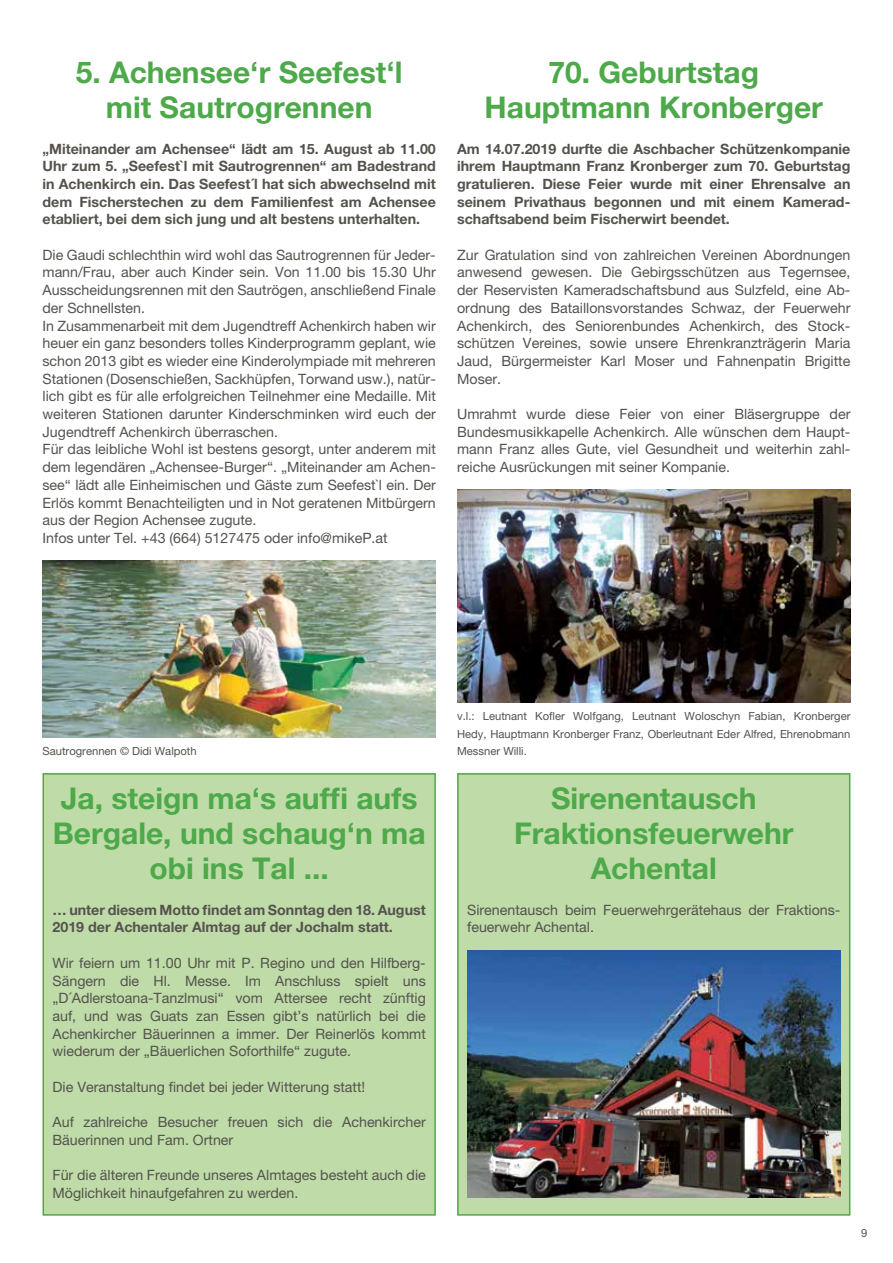
<style>
.page{position:relative;width:893px;height:1263px;background:#fff}
.page>*{position:absolute;margin:0;border:0;box-sizing:border-box;transform-origin:0 0}
.t1{font:700 30px/35.4px "Helvetica Neue LT Pro";color:#4da94a;text-align:center}
.t2{font:14.25px/17.7px "Helvetica Neue LT Pro";color:#55524e}
.t3{font:700 14.25px/17.7px "Helvetica Neue LT Pro";color:#55524e;text-align:justify}
.t4{font:11.25px/17.7px "Helvetica Neue LT Pro";color:#55524e;text-align:justify}
</style>
<div class="page">
<div style="left:43px;top:774px;width:392px;height:441px;background:#bedba8"></div>
<div style="left:43px;top:773px;width:393px;height:443px;border:2px solid #4da94a"></div>
<img style="left:43px;top:561px;width:393px;height:177px">
<img style="left:457px;top:490px;width:393px;height:212px">
<div style="left:458px;top:774px;width:392px;height:441px;background:#bedba8"></div>
<div style="left:457px;top:773px;width:393px;height:443px;border:2px solid #4da94a"></div>
<img style="left:467px;top:950px;width:373px;height:248px">
<h1 class="t1" style="left:76px;top:54px;width:328px">5. Achensee‘r Seefest‘l mit Sautrogrennen</h1>
<h1 class="t1" style="left:485px;top:54px;width:340px">70. Geburtstag<br>Hauptmann Kronberger</h1>
<p class="t3" style="left:43px;top:139px;width:395px">„Miteinander am Achensee“ lädt am 15. August ab 11.00<br>Uhr zum 5. „Seefest`l mit Sautrogrennen“ am Badestrand in Achenkirch ein. Das Seefest´l hat sich abwechselnd mit dem Fischerstechen zu dem Familienfest am Achensee etabliert, bei dem sich jung und alt bestens unterhalten.</p>
<p class="t2" style="left:43px;top:246px;width:395px">Die Gaudi schlechthin wird wohl das Sautrogrennen für Jeder&shy;mann/Frau, aber auch Kinder sein. Von 11.00 bis 15.30 Uhr Ausscheidungsrennen mit den Sautrögen, anschließend Finale der Schnellsten.<br>In Zusammenarbeit mit dem Jugendtreff Achenkirch haben wir heuer ein ganz besonders tolles Kinderprogramm geplant, wie schon 2013 gibt es wieder eine Kinderolympiade mit mehreren Stationen (Dosenschießen, Sackhüpfen, Torwand usw.), natür&shy;lich gibt es für alle erfolgreichen Teilnehmer eine Medaille. Mit weiteren Stationen darunter Kinderschminken wird euch der Jugendtreff Achenkirch überraschen.<br>Für das leibliche Wohl ist bestens gesorgt, unter anderem mit dem legendären „Achensee-Burger“. „Miteinander am Achen&shy;see“ lädt alle Einheimischen und Gäste zum Seefest`l ein. Der Erlös kommt Benachteiligten und in Not geratenen Mitbürgern aus der Region Achensee zugute.<br>Infos unter Tel. +43 (664) 5127475 oder info@mikeP.at</p>
<p class="t3" style="left:457px;top:139px;width:395px">Am 14.07.2019 durfte die Aschbacher Schützenkompanie ihrem Hauptmann Franz Kronberger zum 70. Geburtstag gratulieren. Diese Feier wurde mit einer Ehrensalve an seinem Privathaus begonnen und mit einem Kamerad&shy;schaftsabend beim Fischerwirt beendet.</p>
<p class="t2" style="left:457px;top:246px;width:395px;text-align:justify">Zur Gratulation sind von zahlreichen Vereinen Abordnungen anwesend gewesen. Die Gebirgsschützen aus Tegernsee, der Reservisten Kameradschaftsbund aus Sulzfeld, eine Ab&shy;ordnung des Bataillonsvorstandes Schwaz, der Feuerwehr Achenkirch, des Seniorenbundes Achenkirch, des Stock&shy;schützen Vereines, sowie unsere Ehrenkranzträgerin Maria Jaud, Bürgermeister Karl Moser und Fahnenpatin Brigitte Moser.</p>
<p class="t2" style="left:457px;top:405px;width:395px;text-align:justify">Umrahmt wurde diese Feier von einer Bläsergruppe der Bundesmusikkapelle Achenkirch. Alle wünschen dem Haupt&shy;mann Franz alles Gute, viel Gesundheit und weiterhin zahl&shy;reiche Ausrückungen mit seiner Kompanie.</p>
<p class="t4" style="left:43px;top:742px;width:156px">Sautrogrennen © Didi Walpoth</p>
<h1 class="t1" style="left:53px;top:779px;width:374px">Ja, steign ma‘s auffi aufs<br>Bergale, und schaug‘n ma obi ins Tal ...</h1>
<p class="t3" style="left:53px;top:900px;width:375px">… unter diesem Motto findet am Sonntag den 18. August<br>2019 der Achentaler Almtag auf der Jochalm statt.</p>
<p class="t2" style="left:53px;top:954px;width:375px;text-align:justify">Wir feiern um 11.00 Uhr mit P. Regino und den Hilfberg-Sängern die Hl. Messe. Im Anschluss spielt uns „D´Adlerstoana-Tanzlmusi“ vom Attersee recht zünftig auf, und was Guats zan Essen gibt’s natürlich bei die Achenkircher Bäuerinnen a immer. Der Reinerlös kommt wiederum der „Bäuerlichen Soforthilfe“ zugute.</p>
<p class="t2" style="left:53px;top:1077px;width:314px">Die Veranstaltung findet bei jeder Witterung statt!</p>
<p class="t2" style="left:53px;top:1113px;width:375px">Auf zahlreiche Besucher freuen sich die Achenkircher<br>Bäuerinnen und Fam. Ortner</p>
<p class="t2" style="left:53px;top:1166px;width:375px">Für die älteren Freunde unseres Almtages besteht auch die<br>Möglichkeit hinaufgefahren zu werden.</p>
<p class="t4" style="left:457px;top:707px;width:395px">v.l.: Leutnant Kofler Wolfgang, Leutnant Woloschyn Fabian, Kronberger Hedy, Hauptmann Kronberger Franz, Oberleutnant Eder Alfred, Ehrenobmann Messner Willi.</p>
<h1 class="t1" style="left:514px;top:779px;width:281px">Sirenentausch<br>Fraktionsfeuerwehr<br>Achental</h1>
<p class="t2" style="left:467px;top:901px;width:375px">Sirenentausch beim Feuerwehrgerätehaus der Fraktions&shy;feuerwehr Achental.</p>
<p class="t4" style="left:861px;top:1224px;width:8px">9</p>
</div>
